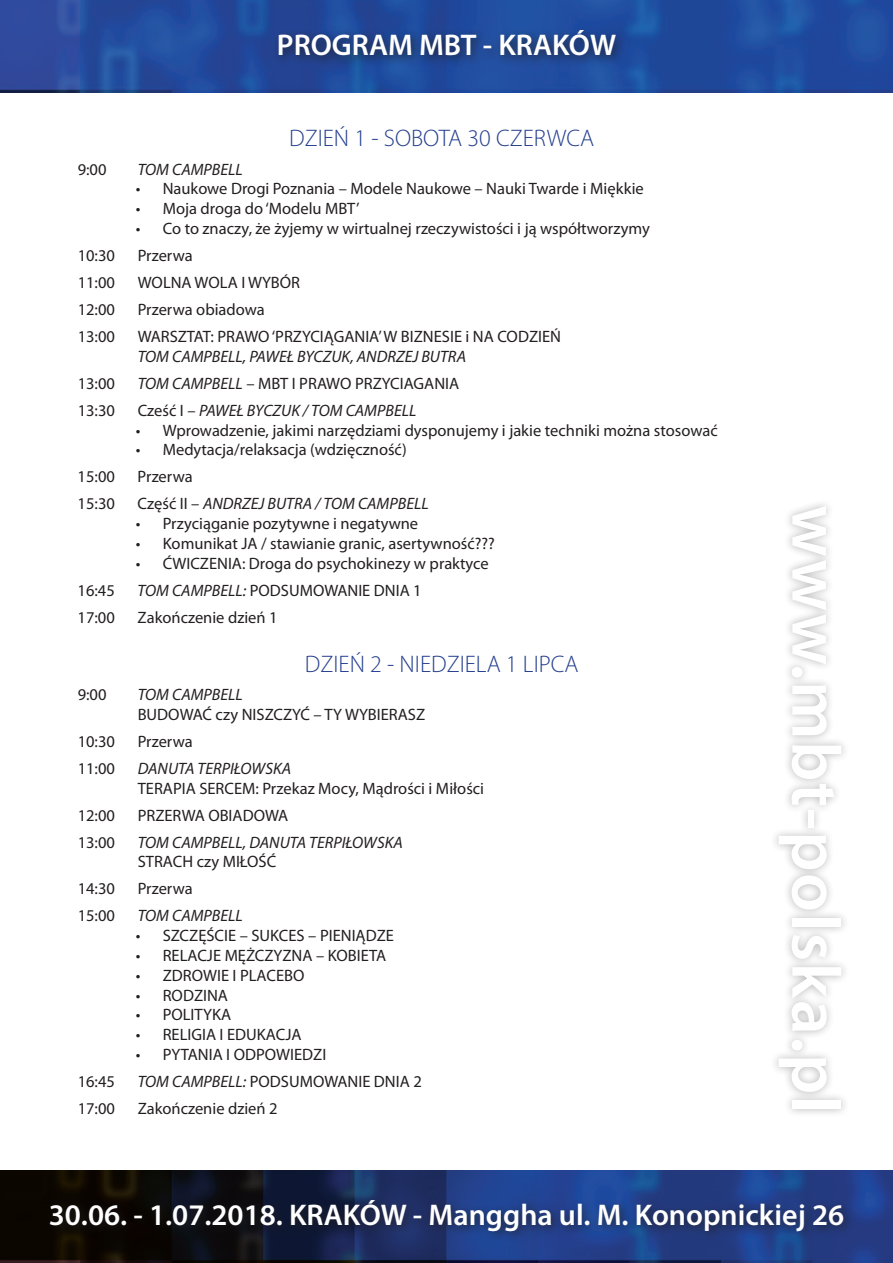
<style>
.page{position:relative;width:893px;height:1263px;background:#fff}
.page>*{position:absolute;margin:0;border:0;box-sizing:border-box;transform-origin:0 0}
.t1{font:600 69px "Myriad Pro";letter-spacing:.02em;color:#fff}
.t2{font:600 30px "Myriad Pro";color:#fff}
.t3{font:300 24px "Myriad Pro";color:#253f8e}
.t4{font:16.5px "Myriad Pro";color:#231f20}
.t5{font:italic 16.5px "Myriad Pro";color:#231f20}
.s1{font-style:italic}
.s2{font-style:normal}
</style>
<div class="page">
<img style="left:0;top:1171px;width:893px;height:92px">
<img style="left:0;top:0;width:893px;height:92px">
<div style="left:43px;top:1194px;width:810px;height:48px;background:#231f20;opacity:.75"></div>
<div style="left:273px;top:24px;width:354px;height:43px;background:#231f20;opacity:.75"></div>
<div style="left:769px;top:497px;width:81px;height:620px;background:#231f20;opacity:.33"></div>
<h2 class="t2" style="left:277px;top:26px;width:341px">PROGRAM MBT - KRAKÓW</h2>
<h3 class="t3" style="left:289px;top:125px;width:306px">DZIEŃ 1 - SOBOTA 30 CZERWCA</h3>
<p class="t4" style="left:78px;top:159px;width:30px">9:00</p>
<p class="t5" style="left:138px;top:159px;width:107px">TOM CAMPBELL</p>
<p class="t4" style="left:136px;top:179px;width:510px">• Naukowe Drogi Poznania – Modele Naukowe – Nauki Twarde i Miękkie</p>
<p class="t4" style="left:136px;top:199px;width:225px">• Moja droga do ‘Modelu MBT’</p>
<p class="t4" style="left:136px;top:218px;width:516px">• Co to znaczy, że żyjemy w wirtualnej rzeczywistości i ją współtworzymy</p>
<p class="t4" style="left:78px;top:245px;width:39px">10:30</p>
<p class="t4" style="left:138px;top:245px;width:57px">Przerwa</p>
<p class="t4" style="left:78px;top:272px;width:39px">11:00</p>
<p class="t4" style="left:138px;top:272px;width:164px">WOLNA WOLA I WYBÓR</p>
<p class="t4" style="left:78px;top:299px;width:39px">12:00</p>
<p class="t4" style="left:138px;top:299px;width:129px">Przerwa obiadowa</p>
<p class="t4" style="left:78px;top:326px;width:39px">13:00</p>
<p class="t4" style="left:138px;top:326px;width:425px">WARSZTAT: PRAWO ‘PRZYCIĄGANIA’ W BIZNESIE i NA CODZIEŃ</p>
<p class="t5" style="left:138px;top:346px;width:330px">TOM CAMPBELL, PAWEŁ BYCZUK, ANDRZEJ BUTRA</p>
<p class="t4" style="left:78px;top:373px;width:39px">13:00</p>
<p class="t4" style="left:138px;top:373px;width:323px"><span class="s1">TOM CAMPBELL</span> – MBT I PRAWO PRZYCIAGANIA</p>
<p class="t4" style="left:78px;top:400px;width:39px">13:30</p>
<p class="t5" style="left:138px;top:400px;width:280px"><span class="s2">Cześć I –</span> PAWEŁ BYCZUK / TOM CAMPBELL</p>
<p class="t4" style="left:136px;top:420px;width:584px">• Wprowadzenie, jakimi narzędziami dysponujemy i jakie techniki można stosować</p>
<p class="t4" style="left:136px;top:440px;width:272px">• Medytacja/relaksacja (wdzięczność)</p>
<p class="t4" style="left:78px;top:467px;width:39px">15:00</p>
<p class="t4" style="left:138px;top:467px;width:57px">Przerwa</p>
<p class="t4" style="left:78px;top:494px;width:39px">15:30</p>
<p class="t5" style="left:138px;top:494px;width:293px"><span class="s2">Część II –</span> ANDRZEJ BUTRA / TOM CAMPBELL</p>
<p class="t4" style="left:136px;top:513px;width:284px">• Przyciąganie pozytywne i negatywne</p>
<p class="t4" style="left:136px;top:533px;width:361px">• Komunikat JA / stawianie granic, asertywność???</p>
<p class="t4" style="left:136px;top:553px;width:355px">• ĆWICZENIA: Droga do psychokinezy w praktyce</p>
<p class="t4" style="left:78px;top:580px;width:39px">16:45</p>
<p class="t4" style="left:138px;top:580px;width:286px"><span class="s1">TOM CAMPBELL:</span> PODSUMOWANIE DNIA 1</p>
<p class="t4" style="left:78px;top:607px;width:39px">17:00</p>
<p class="t4" style="left:138px;top:607px;width:142px">Zakończenie dzień 1</p>
<h3 class="t3" style="left:305px;top:650px;width:275px">DZIEŃ 2 - NIEDZIELA 1 LIPCA</h3>
<p class="t4" style="left:78px;top:684px;width:30px">9:00</p>
<p class="t5" style="left:138px;top:684px;width:107px">TOM CAMPBELL</p>
<p class="t4" style="left:138px;top:704px;width:289px">BUDOWAĆ czy NISZCZYĆ – TY WYBIERASZ</p>
<p class="t4" style="left:78px;top:731px;width:39px">10:30</p>
<p class="t4" style="left:138px;top:731px;width:57px">Przerwa</p>
<p class="t4" style="left:78px;top:758px;width:39px">11:00</p>
<p class="t5" style="left:138px;top:758px;width:155px">DANUTA TERPIŁOWSKA</p>
<p class="t4" style="left:138px;top:778px;width:348px">TERAPIA SERCEM: Przekaz Mocy, Mądrości i Miłości</p>
<p class="t4" style="left:78px;top:805px;width:39px">12:00</p>
<p class="t4" style="left:138px;top:805px;width:152px">PRZERWA OBIADOWA</p>
<p class="t4" style="left:78px;top:832px;width:39px">13:00</p>
<p class="t5" style="left:138px;top:832px;width:267px">TOM CAMPBELL, DANUTA TERPIŁOWSKA</p>
<p class="t4" style="left:138px;top:852px;width:140px">STRACH czy MIŁOŚĆ</p>
<p class="t4" style="left:78px;top:879px;width:39px">14:30</p>
<p class="t4" style="left:138px;top:879px;width:57px">Przerwa</p>
<p class="t4" style="left:78px;top:906px;width:39px">15:00</p>
<p class="t5" style="left:138px;top:906px;width:107px">TOM CAMPBELL</p>
<p class="t4" style="left:136px;top:925px;width:260px">• SZCZĘŚCIE – SUKCES – PIENIĄDZE</p>
<p class="t4" style="left:136px;top:945px;width:252px">• RELACJE MĘŻCZYZNA – KOBIETA</p>
<p class="t4" style="left:136px;top:965px;width:170px">• ZDROWIE I PLACEBO</p>
<p class="t4" style="left:136px;top:985px;width:94px">• RODZINA</p>
<p class="t4" style="left:136px;top:1005px;width:97px">• POLITYKA</p>
<p class="t4" style="left:136px;top:1024px;width:167px">• RELIGIA I EDUKACJA</p>
<p class="t4" style="left:136px;top:1044px;width:192px">• PYTANIA I ODPOWIEDZI</p>
<p class="t4" style="left:78px;top:1071px;width:39px">16:45</p>
<p class="t4" style="left:138px;top:1071px;width:286px"><span class="s1">TOM CAMPBELL:</span> PODSUMOWANIE DNIA 2</p>
<p class="t4" style="left:78px;top:1098px;width:39px">17:00</p>
<p class="t4" style="left:138px;top:1098px;width:142px">Zakończenie dzień 2</p>
<h1 class="t1" style="left:859px;top:505px;width:610px;rotate:90deg">www.mbt-polska.pl</h1>
<h2 class="t2" style="left:49px;top:1195px;width:797px">30.06. - 1.07.2018. KRAKÓW - Manggha ul. M. Konopnickiej 26</h2>
</div>
